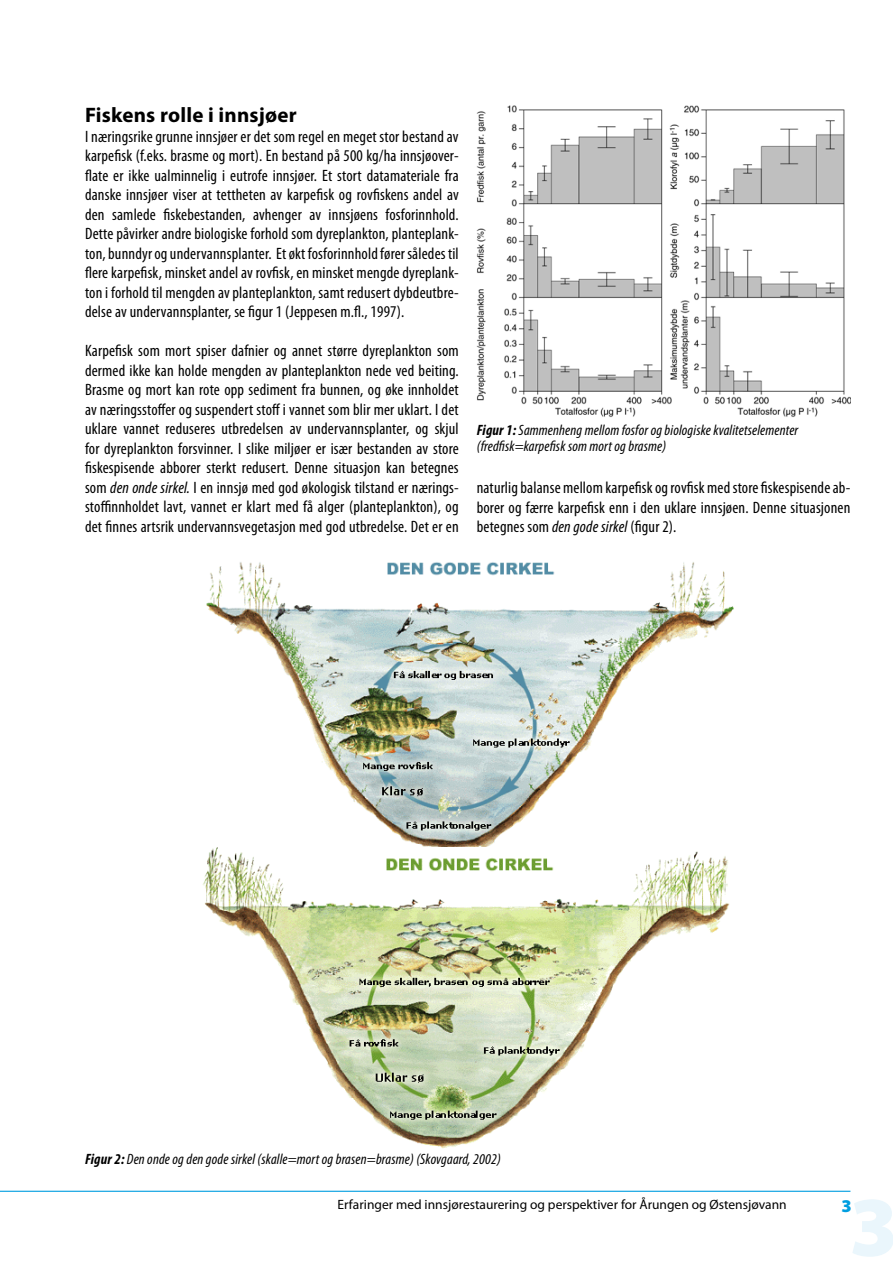
<style>
.page{position:relative;width:893px;height:1263px;background:#fff}
.page>*{position:absolute;margin:0;border:0;box-sizing:border-box;transform-origin:0 0}
.t1{font:900 85.5px "Myriad Pro";color:#eaf6fc}
.t2{font:700 21px "Myriad Pro";letter-spacing:.01em;color:#000}
.t3{font:900 18px "Myriad Pro";color:#009ee0}
.t4{font:condensed 16.5px/19.5px "Myriad Pro";letter-spacing:.01em;color:#000;text-align:justify}
.t5{font:italic condensed 15px/16.5px "Myriad Pro";letter-spacing:.01em;color:#000}
.t6{font:13.5px "Myriad Pro";color:#000}
.s1{font-style:italic}
.s2{font-weight:700}
</style>
<div class="page">
<hr style="left:0;top:1191px;width:850px;height:1px;background:#009ee0">
<img style="left:476px;top:105px;width:375px;height:312px">
<img style="left:206px;top:562px;width:528px;height:286px">
<img style="left:202px;top:848px;width:528px;height:301px">
<p class="t2" style="left:85px;top:101px;width:213px">Fiskens rolle i innsjøer</p>
<p class="t4" style="left:85px;top:126px;width:375px">I næringsrike grunne innsjøer er det som regel en meget stor bestand av karpefisk (f.eks. brasme og mort). En bestand på 500 kg/ha innsjøover&shy;flate er ikke ualminnelig i eutrofe innsjøer. Et stort datamateriale fra danske innsjøer viser at tettheten av karpefisk og rovfiskens andel av den samlede fiskebestanden, avhenger av innsjøens fosforinnhold.<br>Dette påvirker andre biologiske forhold som dyreplankton, planteplank&shy;ton, bunndyr og undervannsplanter. Et økt fosforinnhold fører således til flere karpefisk, minsket andel av rovfisk, en minsket mengde dyreplank&shy;ton i forhold til mengden av planteplankton, samt redusert dybdeutbre&shy;delse av undervannsplanter, se figur 1 (Jeppesen m.fl., 1997).</p>
<p class="t4" style="left:85px;top:341px;width:375px">Karpefisk som mort spiser dafnier og annet større dyreplankton som dermed ikke kan holde mengden av planteplankton nede ved beiting.<br>Brasme og mort kan rote opp sediment fra bunnen, og øke innholdet av næringsstoffer og suspendert stoff i vannet som blir mer uklart. I det uklare vannet reduseres utbredelsen av undervannsplanter, og skjul for dyreplankton forsvinner. I slike miljøer er især bestanden av store fiskespisende abborer sterkt redusert. Denne situasjon kan betegnes som <span class="s1">den onde sirkel.</span> I en innsjø med god økologisk tilstand er nærings&shy;stoffinnholdet lavt, vannet er klart med få alger (planteplankton), og det finnes artsrik undervannsvegetasjon med god utbredelse. Det er en</p>
<p class="t5" style="left:477px;top:421px;width:323px"><span class="s2">Figur 1:</span> Sammenheng mellom fosfor og biologiske kvalitetselementer (fredfisk=karpefisk som mort og brasme)</p>
<p class="t4" style="left:477px;top:478px;width:375px">naturlig balanse mellom karpefisk og rovfisk med store fiskespisende ab&shy;borer og færre karpefisk enn i den uklare innsjøen. Denne situasjonen betegnes som <span class="s1">den gode sirkel</span> (figur 2).</p>
<p class="t5" style="left:85px;top:1151px;width:417px"><span class="s2">Figur 2:</span> Den onde og den gode sirkel (skalle=mort og brasen=brasme) (Skovgaard, 2002)</p>
<p class="t6" style="left:337px;top:1196px;width:451px">Erfaringer med innsjørestaurering og perspektiver for Årungen og Østensjøvann</p>
<p class="t3" style="left:842px;top:1196px;width:12px">3</p>
<h1 class="t1" style="left:849px;top:1178px;width:50px">3</h1>
</div>
